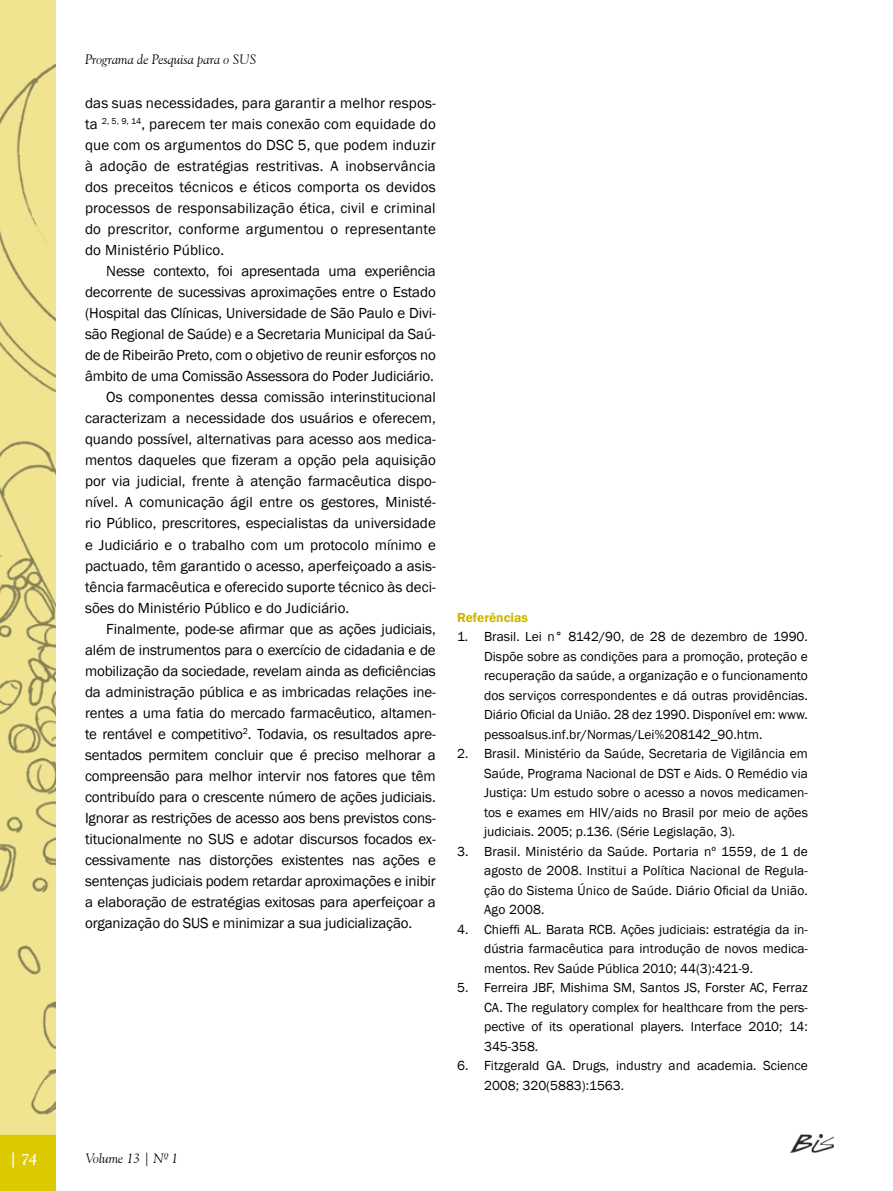
<style>
.page{position:relative;width:893px;height:1191px;background:#fff}
.page>*{position:absolute;margin:0;border:0;box-sizing:border-box;transform-origin:0 0}
.t1{font:15px/21px "Franklin Gothic";letter-spacing:-.01em;color:#000;text-align:justify}
.t2{font:italic 700 15px "Goudy Old Style BT";color:#fff}
.t3{font:13.5px/19.5px "Franklin Gothic";color:#000;text-align:justify}
.t4{font:italic 13.5px "Goudy Old Style BT";color:#000}
.t5{font:600 13.5px "Franklin Gothic";color:#c9b700}
</style>
<div class="page">
<img style="left:790px;top:1134px;width:43px;height:18px">
<div style="left:0;top:0;width:55px;height:1191px;background:#ddc900"></div>
<img style="left:0;top:0;width:55px;height:1134px">
<p class="t2" style="left:10px;top:1149px;width:29px">| 74</p>
<p class="t4" style="left:85px;top:51px;width:173px">Programa de Pesquisa para o SUS</p>
<p class="t1" style="left:85px;top:93px;width:352px">das suas necessidades, para garantir a melhor respos&shy;ta <sup>2,</sup> <sup>5,</sup> <sup>9,</sup> <sup>14</sup>, parecem ter mais conexão com equidade do que com os argumentos do DSC 5, que podem induzir à adoção de estratégias restritivas. A inobservância dos preceitos técnicos e éticos comporta os devidos processos de responsabilização ética, civil e criminal do prescritor, conforme argumentou o representante do Ministério Público.</p>
<p class="t1" style="left:106px;top:261px;width:331px">Nesse contexto, foi apresentada uma experiência</p>
<p class="t1" style="left:85px;top:282px;width:352px">decorrente de sucessivas aproximações entre o Estado</p>
<p class="t1" style="left:85px;top:303px;width:352px">(Hospital das Clínicas, Universidade de São Paulo e Divi-</p>
<p class="t1" style="left:85px;top:324px;width:352px">são Regional de Saúde) e a Secretaria Municipal da Saú-</p>
<p class="t1" style="left:85px;top:345px;width:352px">de de Ribeirão Preto, com o objetivo de reunir esforços no</p>
<p class="t1" style="left:85px;top:366px;width:350px">âmbito de uma Comissão Assessora do Poder Judiciário.</p>
<p class="t1" style="left:106px;top:387px;width:331px">Os componentes dessa comissão interinstitucional</p>
<p class="t1" style="left:85px;top:408px;width:352px">caracterizam a necessidade dos usuários e oferecem,</p>
<p class="t1" style="left:85px;top:429px;width:352px">quando possível, alternativas para acesso aos medica-</p>
<p class="t1" style="left:85px;top:450px;width:352px">mentos daqueles que fizeram a opção pela aquisição</p>
<p class="t1" style="left:85px;top:471px;width:352px">por via judicial, frente à atenção farmacêutica dispo-</p>
<p class="t1" style="left:85px;top:492px;width:352px">nível. A comunicação ágil entre os gestores, Ministé-</p>
<p class="t1" style="left:85px;top:513px;width:352px">rio Público, prescritores, especialistas da universidade</p>
<p class="t1" style="left:85px;top:534px;width:352px">e Judiciário e o trabalho com um protocolo mínimo e</p>
<p class="t1" style="left:85px;top:555px;width:352px">pactuado, têm garantido o acesso, aperfeiçoado a asis-</p>
<p class="t1" style="left:85px;top:576px;width:352px">tência farmacêutica e oferecido suporte técnico às deci-</p>
<p class="t1" style="left:85px;top:597px;width:266px">sões do Ministério Público e do Judiciário.</p>
<p class="t1" style="left:106px;top:618px;width:331px">Finalmente, pode-se afirmar que as ações judiciais,</p>
<p class="t1" style="left:85px;top:639px;width:352px">além de instrumentos para o exercício de cidadania e de</p>
<p class="t1" style="left:85px;top:660px;width:352px">mobilização da sociedade, revelam ainda as deficiências</p>
<p class="t1" style="left:85px;top:681px;width:352px">da administração pública e as imbricadas relações ine-</p>
<p class="t1" style="left:85px;top:702px;width:352px">rentes a uma fatia do mercado farmacêutico, altamen-</p>
<p class="t1" style="left:85px;top:723px;width:352px">te rentável e competitivo<sup>2</sup>. Todavia, os resultados apre-</p>
<p class="t1" style="left:85px;top:744px;width:352px">sentados permitem concluir que é preciso melhorar a</p>
<p class="t1" style="left:85px;top:765px;width:352px">compreensão para melhor intervir nos fatores que têm</p>
<p class="t1" style="left:85px;top:786px;width:352px">contribuído para o crescente número de ações judiciais.</p>
<p class="t1" style="left:85px;top:807px;width:352px">Ignorar as restrições de acesso aos bens previstos cons-</p>
<p class="t1" style="left:85px;top:828px;width:352px">titucionalmente no SUS e adotar discursos focados ex-</p>
<p class="t1" style="left:85px;top:849px;width:352px">cessivamente nas distorções existentes nas ações e</p>
<p class="t1" style="left:85px;top:870px;width:352px">sentenças judiciais podem retardar aproximações e inibir</p>
<p class="t1" style="left:85px;top:891px;width:352px">a elaboração de estratégias exitosas para aperfeiçoar a</p>
<p class="t1" style="left:85px;top:912px;width:329px">organização do SUS e minimizar a sua judicialização.</p>
<p class="t5" style="left:457px;top:609px;width:72px">Referências</p>
<p class="t3" style="left:484px;top:627px;width:325px;text-indent:-27px">1. Brasil. Lei n° 8142/90, de 28 de dezembro de 1990.<br>Dispõe sobre as condições para a promoção, proteção e recuperação da saúde, a organização e o funcionamento dos serviços correspondentes e dá outras providências.<br>Diário Oficial da União. 28 dez 1990. Disponível em: www. pessoalsus.inf.br/Normas/Lei%208142_90.htm.</p>
<p class="t3" style="left:484px;top:744px;width:325px;text-indent:-27px">2. Brasil. Ministério da Saúde, Secretaria de Vigilância em Saúde, Programa Nacional de DST e Aids. O Remédio via Justiça: Um estudo sobre o acesso a novos medicamen&shy;tos e exames em HIV/aids no Brasil por meio de ações judiciais. 2005; p.136. (Série Legislação, 3).</p>
<p class="t3" style="left:484px;top:841px;width:325px;text-indent:-27px">3. Brasil. Ministério da Saúde. Portaria nº 1559, de 1 de agosto de 2008. Institui a Política Nacional de Regula&shy;ção do Sistema Único de Saúde. Diário Oficial da União.<br>Ago 2008.</p>
<p class="t3" style="left:484px;top:919px;width:325px;text-indent:-27px">4. Chieffi AL. Barata RCB. Ações judiciais: estratégia da in&shy;dústria farmacêutica para introdução de novos medica&shy;mentos. Rev Saúde Pública 2010; 44(3):421-9.</p>
<p class="t3" style="left:484px;top:978px;width:325px;text-indent:-27px">5. Ferreira JBF, Mishima SM, Santos JS, Forster AC, Ferraz CA. The regulatory complex for healthcare from the pers&shy;pective of its operational players. Interface 2010; 14:<br>345-358.</p>
<p class="t3" style="left:484px;top:1056px;width:325px;text-indent:-27px">6. Fitzgerald GA. Drugs, industry and academia. Science<br>2008; 320(5883):1563.</p>
<p class="t4" style="left:86px;top:1149px;width:94px">Volume 13 | Nº 1</p>
</div>
